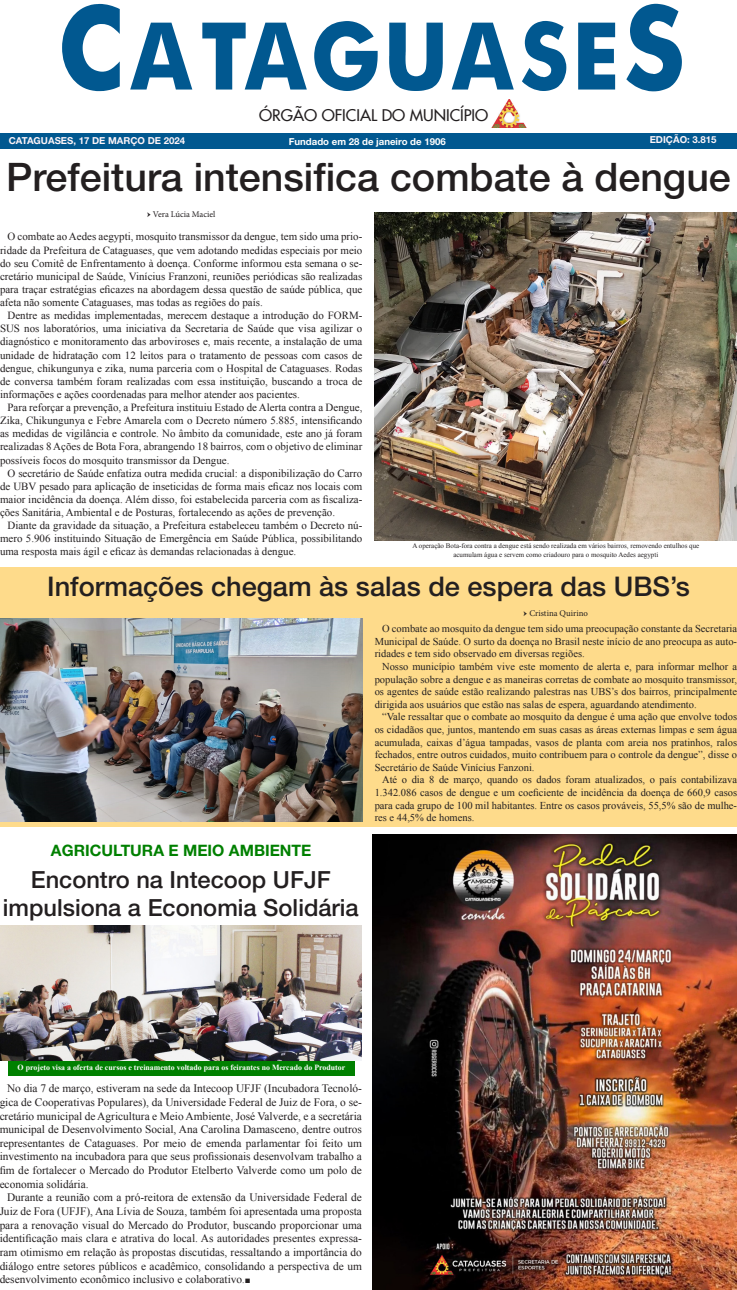
<style>
.page{position:relative;width:737px;height:1290px;background:#fff}
.page>*{position:absolute;margin:0;border:0;box-sizing:border-box;transform-origin:0 0}
.No_Spacing{font:700 131.25px "Futura";color:#015890;scale:.9 1}
.No_Spacing-2{font:700 105px "Futura";color:#015890;scale:.9 1}
.No_Spacing-3{font:500 39.38px "Helvetica Neue LT Std";color:#231f20}
.No_Spacing-4{font:500 27.12px "Helvetica Neue LT Std";color:#231f20}
.No_Spacing-5{font:500 23.62px "Helvetica Neue LT Std";color:#231f20}
.No_Spacing-6{font:700 15.75px "Helvetica Neue LT Std";color:#008000}
.No_Spacing-7{font:500 15.75px "Futura";color:#231f20}
.No_Spacing-8{font:11.38px/13.7px "Times New Roman";color:#231f20;text-align:justify}
.No_Spacing-9{font:10.94px/13.1px "Times New Roman";color:#231f20;text-align:justify}
.No_Spacing-10{font:10.5px/12.6px "Times New Roman";color:#231f20;text-align:justify}
.No_Spacing-11{font:700 9.62px "Helvetica Neue LT Std";color:#fdf4f8}
.No_Spacing-12{font:700 9.62px "Helvetica Neue LT Std";color:#fff}
.No_Spacing-13{font:8.75px "Minion Pro";color:#231f20}
.No_Spacing-14{font:700 7.88px "Times New Roman";color:#fff}
.No_Spacing-15{font:7px "Times New Roman";color:#231f20}
.s1{font-size:131.25px}
.s2{font-size:9.62px}
</style>
<div class="page">
<div style="left:8px;top:1060px;width:346px;height:15px;background:#008000"></div>
<div style="left:0;top:567px;width:737px;height:260px;background:#fedb8b"></div>
<img style="left:491px;top:99px;width:35px;height:29px">
<div style="left:1px;top:133px;width:736px;height:16px;background:#015890"></div>
<img style="left:0;top:925px;width:362px;height:136px">
<img style="left:1px;top:619px;width:361px;height:203px">
<img style="left:374px;top:212px;width:363px;height:329px">
<img style="left:373px;top:835px;width:364px;height:455px">
<p class="No_Spacing-2" style="left:56px;top:4px;width:628px"><span class="s1">C</span>ATAGUASE</p>
<p class="No_Spacing-7" style="left:259px;top:106px;width:231px">ÓRGÃO OFICIAL DO MUNICÍPIO</p>
<p class="No_Spacing" style="left:620px;top:-17px;width:76px">S</p>
<p class="No_Spacing-11" style="left:9px;top:135px;width:178px">CATAGUASES, 17 DE MARÇO DE 2024</p>
<p class="No_Spacing-12" style="left:289px;top:136px;width:158px">Fundado em 28 de janeiro de 1906</p>
<p class="No_Spacing-11" style="left:649px;top:134px;width:68px">EDIÇÃO: 3.815</p>
<p class="No_Spacing-3" style="left:6px;top:153px;width:726px">Prefeitura intensifica combate à dengue</p>
<p class="No_Spacing-9" style="left:0;top:230px;width:364px;text-indent:7px">O combate ao Aedes aegypti, mosquito transmissor da dengue, tem sido uma prio&shy;ridade da Prefeitura de Cataguases, que vem adotando medidas especiais por meio do seu Comitê de Enfrentamento à doença. Conforme informou esta semana o se&shy;cretário municipal de Saúde, Vinícius Franzoni, reuniões periódicas são realizadas para traçar estratégias eficazes na abordagem dessa questão de saúde pública, que afeta não somente Cataguases, mas todas as regiões do país.</p>
<p class="No_Spacing-9" style="left:0;top:309px;width:364px;text-indent:7px">Dentre as medidas implementadas, merecem destaque a introdução do FORM-SUS nos laboratórios, uma iniciativa da Secretaria de Saúde que visa agilizar o diagnóstico e monitoramento das arboviroses e, mais recente, a instalação de uma unidade de hidratação com 12 leitos para o tratamento de pessoas com casos de dengue, chikungunya e zika, numa parceria com o Hospital de Cataguases. Rodas de conversa também foram realizadas com essa instituição, buscando a troca de informações e ações coordenadas para melhor atender aos pacientes.</p>
<p class="No_Spacing-9" style="left:0;top:401px;width:364px;text-indent:7px">Para reforçar a prevenção, a Prefeitura instituiu Estado de Alerta contra a Dengue, Zika, Chikungunya e Febre Amarela com o Decreto número 5.885, intensificando as medidas de vigilância e controle. No âmbito da comunidade, este ano já foram realizadas 8 Ações de Bota Fora, abrangendo 18 bairros, com o objetivo de eliminar possíveis focos do mosquito transmissor da Dengue.</p>
<p class="No_Spacing-9" style="left:0;top:466px;width:364px;text-indent:7px">O secretário de Saúde enfatiza outra medida crucial: a disponibilização do Carro de UBV pesado para aplicação de inseticidas de forma mais eficaz nos locais com maior incidência da doença. Além disso, foi estabelecida parceria com as fiscaliza&shy;ções Sanitária, Ambiental e de Posturas, fortalecendo as ações de prevenção.</p>
<p class="No_Spacing-9" style="left:0;top:519px;width:364px;text-indent:7px">Diante da gravidade da situação, a Prefeitura estabeleceu também o Decreto nú&shy;mero 5.906 instituindo Situação de Emergência em Saúde Pública, possibilitando uma resposta mais ágil e eficaz às demandas relacionadas à dengue.</p>
<p class="No_Spacing-13" style="left:147px;top:208px;width:70px">→ Vera Lúcia Maciel</p>
<p class="No_Spacing-15" style="left:412px;top:541px;width:288px">A operação Bota-fora contra a dengue está sendo realizada em vários bairros, removendo entulhos que</p>
<p class="No_Spacing-15" style="left:453px;top:550px;width:206px">acumulam água e servem como criadouro para o mosquito Aedes aegypti</p>
<p class="No_Spacing-4" style="left:47px;top:570px;width:644px">Informações chegam às salas de espera das UBS’s</p>
<p class="No_Spacing-13" style="left:523px;top:608px;width:66px">→ Cristina Quirino</p>
<p class="No_Spacing-6" style="left:51px;top:840px;width:262px">AGRICULTURA E MEIO AMBIENTE</p>
<p class="No_Spacing-5" style="left:31px;top:865px;width:301px">Encontro na Intecoop UFJF</p>
<p class="No_Spacing-5" style="left:3px;top:893px;width:357px">impulsiona a Economia Solidária</p>
<p class="No_Spacing-10" style="left:374px;top:622px;width:364px;text-indent:7px">O combate ao mosquito da dengue tem sido uma preocupação constante da Secretaria Municipal de Saúde. O surto da doença no Brasil neste início de ano preocupa as auto&shy;ridades e tem sido observado em diversas regiões.</p>
<p class="No_Spacing-10" style="left:374px;top:660px;width:364px;text-indent:7px">Nosso município também vive este momento de alerta e, para informar melhor a população sobre a dengue e as maneiras corretas de combate ao mosquito transmissor, os agentes de saúde estão realizando palestras nas UBS’s dos bairros, principalmente dirigida aos usuários que estão nas salas de espera, aguardando atendimento.</p>
<p class="No_Spacing-10" style="left:374px;top:710px;width:364px;text-indent:7px">“Vale ressaltar que o combate ao mosquito da dengue é uma ação que envolve todos os cidadãos que, juntos, mantendo em suas casas as áreas externas limpas e sem água acumulada, caixas d’água tampadas, vasos de planta com areia nos pratinhos, ralos fechados, entre outros cuidados, muito contribuem para o controle da dengue”, disse o Secretário de Saúde Vinícius Fanzoni.</p>
<p class="No_Spacing-10" style="left:374px;top:773px;width:364px;text-indent:7px">Até o dia 8 de março, quando os dados foram atualizados, o país contabilizava 1.342.086 casos de dengue e um coeficiente de incidência da doença de 660,9 casos para cada grupo de 100 mil habitantes. Entre os casos prováveis, 55,5% são de mulhe&shy;res e 44,5% de homens.</p>
<p class="No_Spacing-14" style="left:18px;top:1062px;width:329px">O projeto visa a oferta de cursos e treinamento voltado para os feirantes no Mercado do Produtor</p>
<p class="No_Spacing-8" style="left:0;top:1081px;width:364px;text-indent:7px">No dia 7 de março, estiveram na sede da Intecoop UFJF (Incubadora Tecnoló&shy;gica de Cooperativas Populares), da Universidade Federal de Juiz de Fora, o se&shy;cretário municipal de Agricultura e Meio Ambiente, José Valverde, e a secretária municipal de Desenvolvimento Social, Ana Carolina Damasceno, dentre outros representantes de Cataguases. Por meio de emenda parlamentar foi feito um investimento na incubadora para que seus profissionais desenvolvam trabalho a fim de fortalecer o Mercado do Produtor Etelberto Valverde como um polo de economia solidária.</p>
<p class="No_Spacing-8" style="left:0;top:1190px;width:364px;text-indent:7px">Durante a reunião com a pró-reitora de extensão da Universidade Federal de Juiz de Fora (UFJF), Ana Lívia de Souza, também foi apresentada uma proposta para a renovação visual do Mercado do Produtor, buscando proporcionar uma identificação mais clara e atrativa do local. As autoridades presentes expressa&shy;ram otimismo em relação às propostas discutidas, ressaltando a importância do diálogo entre setores públicos e acadêmico, consolidando a perspectiva de um desenvolvimento econômico inclusivo e colaborativo<span class="s2">.■</span></p>
</div>
